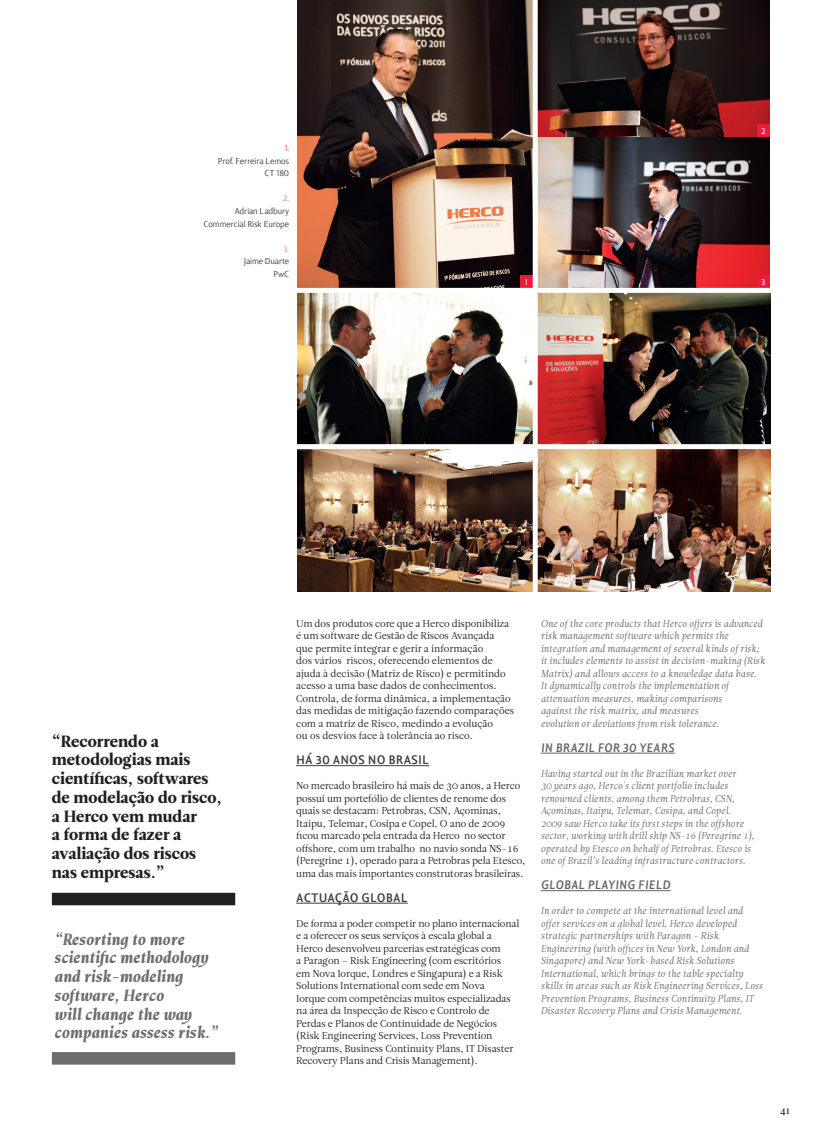
<style>
.page{position:relative;width:818px;height:1137px;background:#fff}
.page>*{position:absolute;margin:0;border:0;box-sizing:border-box;transform-origin:0 0}
.t1{font:16.25px/18.8px "Leitura Roman 4";color:#231f20}
.t2{font:16.25px/18.8px "Leitura Italic 4";color:#6c6d70}
.t3{font:italic 700 12.5px "Lisboa Sans LF";color:#6a6561}
.t4{font:700 12.5px "Lisboa Sans LF";color:#403e3a}
.t5{font:10px/12.5px "Leitura Roman 1";letter-spacing:-.01em;color:#231f20}
.t6{font:10px/12.5px "Leitura Italic 1";letter-spacing:-.01em;color:#6c6d70}
.t7{font:10px "Leitura Roman 2";color:#231f20}
.t8{font:8.75px/12.5px "Lisboa Sans LF Light";letter-spacing:-.01em;color:#231f20;text-align:right}
.t9{font:8.75px "Lisboa Sans LF";color:#fff}
.t10{font:8.75px "Lisboa Sans LF Light";color:#f36f51}
.s1{color:#ee1d23}
.s2{color:#f36f51}
.s3{color:#6c6d70}
</style>
<div class="page">
<img style="left:538px;top:293px;width:233px;height:299px">
<hr style="left:296px;top:765px;width:133px;height:1px;background:#403e3a">
<hr style="left:296px;top:903px;width:112px;height:1px;background:#403e3a">
<hr style="left:541px;top:753px;width:134px;height:1px;background:#6a6561">
<hr style="left:541px;top:890px;width:130px;height:1px;background:#6a6561">
<img style="left:297px;top:0;width:236px;height:444px">
<img style="left:297px;top:449px;width:236px;height:143px">
<div style="left:52px;top:893px;width:183px;height:12px;background:#231f20"></div>
<div style="left:52px;top:1052px;width:183px;height:12px;background:#6c6d70"></div>
<img style="left:538px;top:0;width:232px;height:288px">
<div style="left:520px;top:275px;width:13px;height:13px;background:#ed1a3a"></div>
<div style="left:757px;top:124px;width:13px;height:13px;background:#ed1a3a"></div>
<div style="left:757px;top:275px;width:13px;height:13px;background:#ed1a3a"></div>
<div style="left:295px;top:288px;width:492px;height:5px;background:#fff"></div>
<div style="left:295px;top:444px;width:492px;height:5px;background:#fff"></div>
<p class="t8" style="left:218px;top:142px;width:73px"><span class="s1">1</span>.<br>Prof. Ferreira Lemos<br>CT 180</p>
<p class="t8" style="left:204px;top:192px;width:87px"><span class="s2">2</span><span class="s3">.<br></span>Adrian Ladbury<br>Commercial Risk Europe</p>
<p class="t10" style="left:284px;top:243px;width:7px">3.</p>
<p class="t8" style="left:244px;top:255px;width:47px">Jaime Duarte<br>PwC</p>
<p class="t9" style="left:525px;top:277px;width:4px">1</p>
<p class="t9" style="left:761px;top:126px;width:6px">2</p>
<p class="t9" style="left:761px;top:277px;width:6px">3</p>
<h1 class="t1" style="left:52px;top:732px;width:172px">“Recorrendo a metodologias mais científicas, softwares de modelação do risco, a Herco vem mudar<br>a forma de fazer a avaliação dos riscos nas empresas.”</h1>
<h1 class="t2" style="left:54px;top:930px;width:165px">“Resorting to more scientific methodology and risk-modeling software, Herco<br>will change the way companies assess risk.”</h1>
<p class="t5" style="left:296px;top:617px;width:219px">Um dos produtos core que a Herco disponibiliza é um software de Gestão de Riscos Avançada<br>que permite integrar e gerir a informação<br>dos vários riscos, oferecendo elementos de ajuda à decisão (Matriz de Risco) e permitindo acesso a uma base dados de conhecimentos.<br>Controla, de forma dinâmica, a implementação das medidas de mitigação fazendo comparações com a matriz de Risco, medindo a evolução<br>ou os desvios face à tolerância ao risco.</p>
<p class="t4" style="left:296px;top:752px;width:134px">HÁ 30 ANOS NO BRASI L</p>
<p class="t5" style="left:296px;top:779px;width:231px">No mercado brasileiro há mais de 30 anos, a Herco possui um portefólio de clientes de renome dos quais se destacam: Petrobras, CSN, Açominas, Itaipu, Telemar, Cosipa e Copel. O ano de 2009 ficou marcado pela entrada da Herco no sector offshore, com um trabalho no navio sonda NS-16 (Peregrine 1), operado para a Petrobras pela Etesco, uma das mais importantes construtoras brasileiras.</p>
<p class="t4" style="left:296px;top:889px;width:113px">ACTUAÇÃO GLOBAL</p>
<p class="t5" style="left:296px;top:917px;width:225px">De forma a poder competir no plano internacional e a oferecer os seus serviços à escala global a Herco desenvolveu parcerias estratégicas com<br>a Paragon – Risk Engineering (com escritórios<br>em Nova Iorque, Londres e Singapura) e a Risk Solutions International com sede em Nova<br>Iorque com competências muitos especializadas na área da Inspecção de Risco e Controlo de Perdas e Planos de Continuidade de Negócios (Risk Engineering Services, Loss Prevention Programs, Business Continuity Plans, IT Disaster Recovery Plans and Crisis Management).</p>
<p class="t6" style="left:541px;top:617px;width:226px">One of the core products that Herco offers is advanced risk management software which permits the integration and management of several kinds of risk; it includes elements to assist in decision-making (Risk Matrix) and allows access to a knowledge data base.<br>It dynamically controls the implementation of attenuation measures, making comparisons<br>against the risk matrix, and measures<br>evolution or deviations from risk tolerance.</p>
<p class="t3" style="left:541px;top:739px;width:135px">IN BRAZIL FOR 30 YEARS</p>
<p class="t6" style="left:541px;top:767px;width:215px">Having started out in the Brazilian market over<br>30 years ago, Herco's client portfolio includes renowned clients, among them Petrobras, CSN, Açominas, Itaipu, Telemar, Cosipa, and Copel.<br>2009 saw Herco take its first steps in the offshore sector, working with drill ship NS-16 (Peregrine 1), operated by Etesco on behalf of Petrobras. Etesco is one of Brazil’s leading infrastructure contractors.</p>
<p class="t3" style="left:541px;top:877px;width:130px">GLOBAL PLAYING FIELD</p>
<p class="t6" style="left:541px;top:904px;width:224px">In order to compete at the international level and offer services on a global level, Herco developed strategic partnerships with Paragon – Risk Engineering (with offices in New York, London and Singapore) and New York-based Risk Solutions International, which brings to the table specialty skills in areas such as Risk Engineering Services, Loss Prevention Programs, Business Continuity Plans, IT Disaster Recovery Plans and Crisis Management.</p>
<p class="t7" style="left:780px;top:1105px;width:11px">41</p>
</div>
